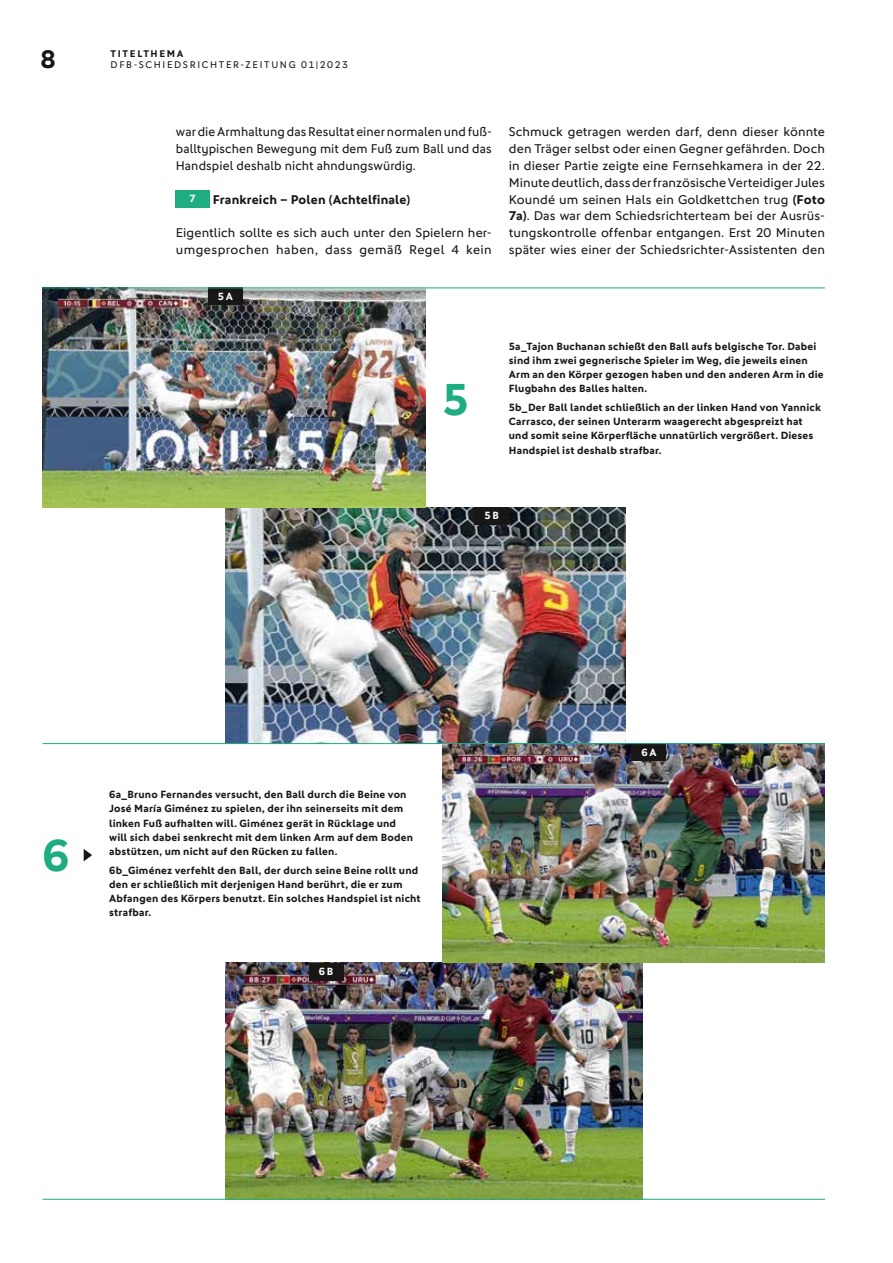
<style>
.page{position:relative;width:893px;height:1263px;background:#fff}
.page>*{position:absolute;margin:0;border:0;box-sizing:border-box;transform-origin:0 0}
.t1{font:700 45px "DFB Sans";color:#1dad80}
.t2{font:700 25.5px "DFB Sans";color:#181716}
.t3{font:12.75px/17px "DFB Sans";letter-spacing:.01em;color:#181716;text-align:justify}
.t4{font:700 12.75px "DFB Sans";letter-spacing:.01em;color:#181716}
.t5{font:700 10.5px/14.2px "DFB Sans";letter-spacing:.02em;color:#181716}
.t6{font:700 10.5px "DFB Sans";letter-spacing:.165em;color:#fff}
.t7{font:9.75px "DFB Sans";letter-spacing:.17em;color:#181716}
.t8{font:700 9.75px "DFB Sans";letter-spacing:.17em;color:#181716}
.s1{font-weight:700}
</style>
<div class="page">
<img style="left:225px;top:963px;width:417px;height:236px">
<img style="left:225px;top:507px;width:400px;height:236px">
<img style="left:442px;top:744px;width:383px;height:219px">
<img style="left:43px;top:288px;width:382px;height:219px">
<div style="left:632px;top:743px;width:34px;height:17px;background:#181716"></div>
<div style="left:208px;top:288px;width:34px;height:17px;background:#181716"></div>
<div style="left:309px;top:963px;width:34px;height:17px;background:#181716"></div>
<div style="left:475px;top:507px;width:34px;height:17px;background:#181716"></div>
<div style="left:176px;top:190px;width:34px;height:17px;background:#1dad80"></div>
<svg style="left:84px;top:849px;width:8px;height:12px"></svg>
<hr style="left:43px;top:287px;width:782px;height:1px;background:#1dad80">
<hr style="left:43px;top:1199px;width:782px;height:1px;background:#1dad80">
<hr style="left:43px;top:743px;width:782px;height:1px;background:#1dad80">
<h2 class="t2" style="left:40px;top:44px;width:17px">8</h2>
<p class="t7" style="left:111px;top:59px;width:239px">DFB-SCHIEDSRICHTER-ZEITUNG 01|2023</p>
<p class="t8" style="left:111px;top:47px;width:74px">TITELTHEMA</p>
<p class="t3" style="left:176px;top:123px;width:318px">war die Armhaltung das Resultat einer normalen und fuß&shy;balltypischen Bewegung mit dem Fuß zum Ball und das Handspiel deshalb nicht ahndungswürdig.</p>
<p class="t6" style="left:190px;top:192px;width:8px">7</p>
<p class="t4" style="left:213px;top:191px;width:199px">Frankreich – Polen (Achtelfinale)</p>
<p class="t3" style="left:176px;top:224px;width:318px">Eigentlich sollte es sich auch unter den Spielern her&shy;umgesprochen haben, dass gemäß Regel 4 kein</p>
<p class="t6" style="left:218px;top:290px;width:16px">5A</p>
<h1 class="t1" style="left:442px;top:373px;width:28px">5</h1>
<p class="t3" style="left:509px;top:123px;width:318px">Schmuck getragen werden darf, denn dieser könnte den Träger selbst oder einen Gegner gefährden. Doch in dieser Partie zeigte eine Fernsehkamera in der 22.<br>Minute deutlich, dass der französische Verteidiger Jules Koundé um seinen Hals ein Goldkettchen trug <span class="s1">(Foto 7a)</span>. Das war dem Schiedsrichterteam bei der Ausrüs&shy;tungskontrolle offenbar entgangen. Erst 20 Minuten später wies einer der Schiedsrichter-Assistenten den</p>
<p class="t5" style="left:509px;top:339px;width:316px">5a_Tajon Buchanan schießt den Ball aufs belgische Tor. Dabei sind ihm zwei gegnerische Spieler im Weg, die jeweils einen Arm an den Körper gezogen haben und den anderen Arm in die Flugbahn des Balles halten.</p>
<p class="t5" style="left:509px;top:400px;width:314px">5b_Der Ball landet schließlich an der linken Hand von Yannick Carrasco, der seinen Unterarm waagerecht abgespreizt hat und somit seine Körperfläche unnatürlich vergrößert. Dieses Handspiel ist deshalb strafbar.</p>
<p class="t6" style="left:485px;top:509px;width:16px">5B</p>
<h1 class="t1" style="left:43px;top:828px;width:28px">6</h1>
<p class="t5" style="left:109px;top:787px;width:305px">6a_Bruno Fernandes versucht, den Ball durch die Beine von José María Giménez zu spielen, der ihn seinerseits mit dem linken Fuß aufhalten will. Giménez gerät in Rücklage und will sich dabei senkrecht mit dem linken Arm auf dem Boden abstützen, um nicht auf den Rücken zu fallen.</p>
<p class="t5" style="left:109px;top:863px;width:313px">6b_Giménez verfehlt den Ball, der durch seine Beine rollt und den er schließlich mit derjenigen Hand berührt, die er zum Abfangen des Körpers benutzt. Ein solches Handspiel ist nicht strafbar.</p>
<p class="t6" style="left:319px;top:965px;width:16px">6B</p>
<p class="t6" style="left:641px;top:746px;width:17px">6A</p>
</div>
